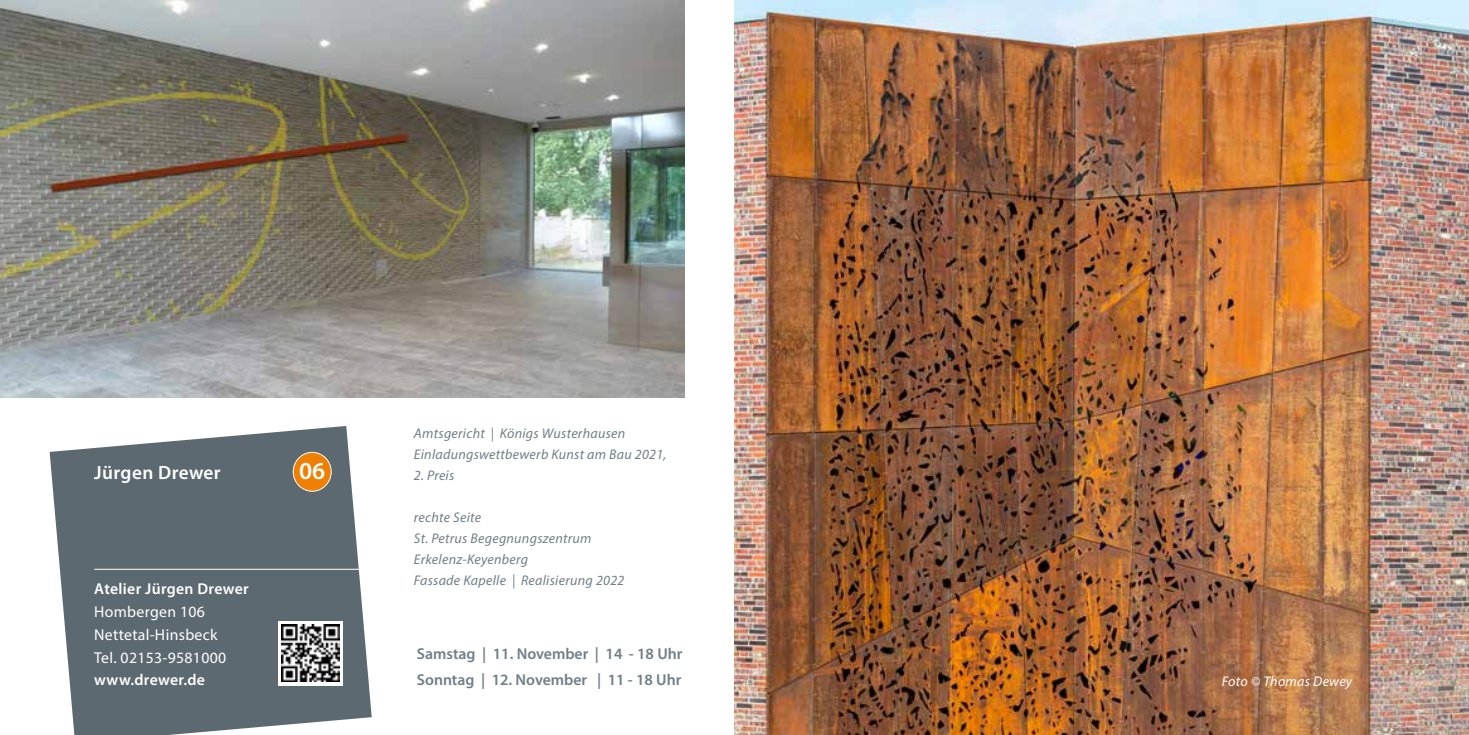
<style>
.page{position:relative;width:1469px;height:735px;background:#fff}
.page>*{position:absolute;margin:0;border:0;box-sizing:border-box;transform-origin:0 0}
.t1{font:600 24.5px "Myriad Pro";color:#fff}
.t2{font:600 19.25px "Myriad Pro";letter-spacing:.02em;color:#fff}
.t3{font:600 15.75px/26.2px "Myriad Pro";color:#707e87}
.t4{font:15.75px/22.8px "Myriad Pro";letter-spacing:.02em;color:#fff}
.t5{font:600 15.75px "Myriad Pro";letter-spacing:.02em;color:#fff}
.t6{font:italic 14px/21px "Myriad Pro";letter-spacing:.02em;color:#707e87}
.t7{font:italic 14px "Myriad Pro";letter-spacing:.02em;color:#fff}
</style>
<div class="page">
<img style="left:0;top:0;width:685px;height:397px">
<svg style="left:50px;top:426px;width:322px;height:308px;background:#737e84"></svg>
<hr style="left:94px;top:568px;width:283px;height:1px;background:#fff">
<div style="left:293px;top:452px;width:38px;height:39px;background:#ee7f00;border-radius:50%"></div>
<div style="left:293px;top:451px;width:38px;height:40px;border:1px solid #fff;border-radius:50%"></div>
<img style="left:734px;top:0;width:734px;height:734px">
<div style="left:278px;top:620px;width:64px;height:65px;background:linear-gradient(to right,#fff,#fff)"></div>
<img style="left:281px;top:623px;width:58px;height:58px">
<h2 class="t2" style="left:94px;top:460px;width:128px">Jürgen Drewer</h2>
<p class="t5" style="left:94px;top:578px;width:156px">Atelier Jürgen Drewer</p>
<p class="t4" style="left:94px;top:600px;width:133px">Hombergen 106<br>Nettetal-Hinsbeck<br>Tel. 02153-9581000</p>
<p class="t5" style="left:94px;top:669px;width:112px">www.drewer.de</p>
<h1 class="t1" style="left:299px;top:455px;width:28px">06</h1>
<p class="t6" style="left:414px;top:422px;width:254px">Amtsgericht | Königs Wusterhausen<br>Einladungswettbewerb Kunst am Bau 2021,</p>
<p class="t6" style="left:414px;top:464px;width:42px">2. Preis</p>
<p class="t6" style="left:414px;top:506px;width:212px">rechte Seite<br>St. Petrus Begegnungszentrum<br>Erkelenz-Keyenberg<br>Fassade Kapelle | Realisierung 2022</p>
<p class="t3" style="left:417px;top:639px;width:267px">Samstag | 11. November | 14 - 18 Uhr<br>Sonntag | 12. November | 11 - 18 Uhr</p>
<p class="t7" style="left:1221px;top:672px;width:132px">Foto © Thomas Dewey</p>
</div>
